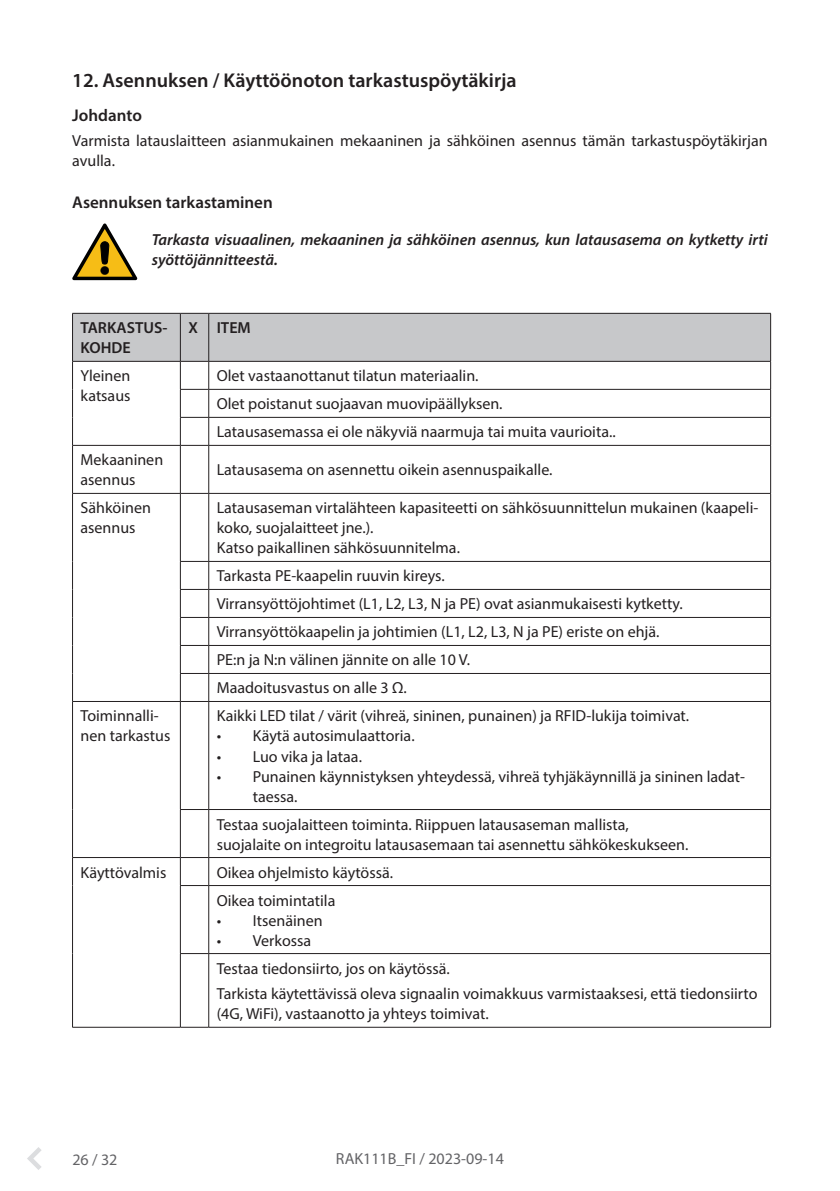
<style>
.page{position:relative;width:840px;height:1191px;background:#fff}
.page>*{position:absolute;margin:0;border:0;box-sizing:border-box;transform-origin:0 0}
.Heading_2{font:600 20px "Myriad Pro";color:#231f20}
.Heading_3_figures{font:600 17px "Myriad Pro";color:#231f20}
.Body_text{font:16px/20px "Myriad Pro";color:#231f20}
.Body_text-2{font:italic 600 16px/20px "Myriad Pro";color:#231f20}
.t1{font:16px "Myriad Pro";color:#636366}
.Body_text-3{font:600 16px/20px "Myriad Pro";color:#231f20}
</style>
<div class="page">
<svg style="left:27px;top:1147px;width:15px;height:23px"></svg>
<svg style="left:72px;top:223px;width:65px;height:57px"></svg>
<hr style="left:72px;top:445px;width:1px;height:48px;background:#231f20">
<svg style="left:72px;top:313px;width:698px;height:133px"></svg>
<hr style="left:180px;top:445px;width:1px;height:48px;background:#231f20">
<hr style="left:209px;top:445px;width:561px;height:1px;background:#231f20">
<hr style="left:208px;top:445px;width:1px;height:48px;background:#231f20">
<hr style="left:769px;top:445px;width:1px;height:48px;background:#231f20">
<hr style="left:72px;top:493px;width:108px;height:1px;background:#231f20">
<hr style="left:72px;top:493px;width:1px;height:68px;background:#231f20">
<svg style="left:181px;top:493px;width:27px;height:1px"></svg>
<hr style="left:180px;top:493px;width:1px;height:68px;background:#231f20">
<hr style="left:209px;top:493px;width:561px;height:1px;background:#231f20">
<hr style="left:208px;top:493px;width:1px;height:68px;background:#231f20">
<hr style="left:769px;top:493px;width:1px;height:68px;background:#231f20">
<hr style="left:209px;top:561px;width:561px;height:1px;background:#231f20">
<hr style="left:209px;top:589px;width:561px;height:1px;background:#231f20">
<hr style="left:209px;top:617px;width:561px;height:1px;background:#231f20">
<hr style="left:209px;top:645px;width:561px;height:1px;background:#231f20">
<svg style="left:72px;top:561px;width:1px;height:140px"></svg>
<hr style="left:209px;top:673px;width:561px;height:1px;background:#231f20">
<hr style="left:72px;top:701px;width:108px;height:1px;background:#231f20">
<hr style="left:72px;top:701px;width:1px;height:108px;background:#231f20">
<svg style="left:180px;top:561px;width:29px;height:141px"></svg>
<hr style="left:180px;top:701px;width:1px;height:108px;background:#231f20">
<hr style="left:209px;top:701px;width:561px;height:1px;background:#231f20">
<hr style="left:208px;top:701px;width:1px;height:108px;background:#231f20">
<hr style="left:769px;top:701px;width:1px;height:108px;background:#231f20">
<hr style="left:72px;top:809px;width:1px;height:48px;background:#231f20">
<svg style="left:181px;top:809px;width:27px;height:1px"></svg>
<hr style="left:180px;top:809px;width:1px;height:48px;background:#231f20">
<hr style="left:209px;top:809px;width:561px;height:1px;background:#231f20">
<hr style="left:208px;top:809px;width:1px;height:48px;background:#231f20">
<hr style="left:769px;top:809px;width:1px;height:48px;background:#231f20">
<hr style="left:72px;top:857px;width:108px;height:1px;background:#231f20">
<svg style="left:72px;top:857px;width:1px;height:28px"></svg>
<hr style="left:209px;top:857px;width:561px;height:1px;background:#231f20">
<hr style="left:72px;top:885px;width:1px;height:68px;background:#231f20">
<svg style="left:180px;top:857px;width:29px;height:29px"></svg>
<hr style="left:180px;top:885px;width:1px;height:68px;background:#231f20">
<hr style="left:209px;top:885px;width:561px;height:1px;background:#231f20">
<hr style="left:208px;top:885px;width:1px;height:68px;background:#231f20">
<hr style="left:769px;top:885px;width:1px;height:68px;background:#231f20">
<hr style="left:72px;top:953px;width:1px;height:74px;background:#231f20">
<svg style="left:181px;top:953px;width:27px;height:1px"></svg>
<hr style="left:180px;top:953px;width:1px;height:74px;background:#231f20">
<hr style="left:209px;top:953px;width:561px;height:1px;background:#231f20">
<hr style="left:208px;top:953px;width:1px;height:74px;background:#231f20">
<hr style="left:769px;top:953px;width:1px;height:74px;background:#231f20">
<hr style="left:72px;top:1027px;width:108px;height:1px;background:#231f20">
<svg style="left:180px;top:1027px;width:29px;height:1px"></svg>
<hr style="left:209px;top:1027px;width:561px;height:1px;background:#231f20">
<p class="Heading_2" style="left:72px;top:68px;width:446px">12. Asennuksen / Käyttöönoton tarkastuspöytäkirja</p>
<p class="Heading_3_figures" style="left:72px;top:104px;width:71px">Johdanto</p>
<p class="Body_text" style="left:72px;top:131px;width:696px">Varmista latauslaitteen asianmukainen mekaaninen ja sähköinen asennus tämän tarkastuspöytäkirjan avulla.</p>
<p class="Heading_3_figures" style="left:72px;top:191px;width:202px">Asennuksen tarkastaminen</p>
<p class="Body_text-2" style="left:152px;top:229px;width:617px">Tarkasta visuaalinen, mekaaninen ja sähköinen asennus, kun latausasema on kytketty irti syöttöjännitteestä.</p>
<p class="Body_text-3" style="left:80px;top:317px;width:89px">TARKASTUS-<br>KOHDE</p>
<p class="Body_text-3" style="left:188px;top:317px;width:11px">X</p>
<p class="Body_text-3" style="left:217px;top:317px;width:36px">ITEM</p>
<p class="Body_text" style="left:80px;top:366px;width:51px">Yleinen</p>
<p class="Body_text" style="left:80px;top:386px;width:51px">katsaus</p>
<p class="Body_text" style="left:217px;top:366px;width:263px">Olet vastaanottanut tilatun materiaalin.</p>
<p class="Body_text" style="left:217px;top:394px;width:287px">Olet poistanut suojaavan muovipäällyksen.</p>
<p class="Body_text" style="left:217px;top:422px;width:400px">Latausasemassa ei ole näkyviä naarmuja tai muita vaurioita..</p>
<p class="Body_text" style="left:80px;top:450px;width:84px">Mekaaninen</p>
<p class="Body_text" style="left:80px;top:470px;width:56px">asennus</p>
<p class="Body_text" style="left:217px;top:460px;width:337px">Latausasema on asennettu oikein asennuspaikalle.</p>
<p class="Body_text" style="left:80px;top:498px;width:72px">Sähköinen asennus</p>
<p class="Body_text" style="left:217px;top:498px;width:542px">Latausaseman virtalähteen kapasiteetti on sähkösuunnittelun mukainen (kaapeli&shy;koko, suojalaitteet jne.).</p>
<p class="Body_text" style="left:217px;top:538px;width:244px">Katso paikallinen sähkösuunnitelma.</p>
<p class="Body_text" style="left:217px;top:566px;width:229px">Tarkasta PE-kaapelin ruuvin kireys.</p>
<p class="Body_text" style="left:217px;top:594px;width:467px">Virransyöttöjohtimet (L1, L2, L3, N ja PE) ovat asianmukaisesti kytketty.</p>
<p class="Body_text" style="left:217px;top:622px;width:444px">Virransyöttökaapelin ja johtimien (L1, L2, L3, N ja PE) eriste on ehjä.</p>
<p class="Body_text" style="left:217px;top:650px;width:255px">PE:n ja N:n välinen jännite on alle 10 V.</p>
<p class="Body_text" style="left:217px;top:678px;width:191px">Maadoitusvastus on alle 3 Ω.</p>
<p class="Body_text" style="left:80px;top:706px;width:91px">Toiminnalli&shy;nen tarkastus</p>
<p class="Body_text" style="left:217px;top:706px;width:473px">Kaikki LED tilat / värit (vihreä, sininen, punainen) ja RFID-lukija toimivat.</p>
<p class="Body_text" style="left:217px;top:726px;width:199px">• Käytä autosimulaattoria.</p>
<p class="Body_text" style="left:217px;top:746px;width:147px">• Luo vika ja lataa.</p>
<p class="Body_text" style="left:253px;top:766px;width:493px;text-indent:-36px">• Punainen käynnistyksen yhteydessä, vihreä tyhjäkäynnillä ja sininen ladat&shy;taessa.</p>
<p class="Body_text" style="left:217px;top:814px;width:413px">Testaa suojalaitteen toiminta. Riippuen latausaseman mallista,</p>
<p class="Body_text" style="left:217px;top:834px;width:473px">suojalaite on integroitu latausasemaan tai asennettu sähkökeskukseen.</p>
<p class="Body_text" style="left:80px;top:862px;width:87px">Käyttövalmis</p>
<p class="Body_text" style="left:217px;top:862px;width:178px">Oikea ohjelmisto käytössä.</p>
<p class="Body_text" style="left:217px;top:890px;width:120px">Oikea toimintatila</p>
<p class="Body_text" style="left:217px;top:910px;width:107px">• Itsenäinen</p>
<p class="Body_text" style="left:217px;top:930px;width:96px">• Verkossa</p>
<p class="Body_text" style="left:217px;top:958px;width:234px">Testaa tiedonsiirto, jos on käytössä.</p>
<p class="Body_text" style="left:217px;top:983px;width:542px">Tarkista käytettävissä oleva signaalin voimakkuus varmistaaksesi, että tiedonsiirto (4G, WiFi), vastaanotto ja yhteys toimivat.</p>
<p class="t1" style="left:72px;top:1149px;width:47px">26 / 32</p>
<p class="t1" style="left:336px;top:1148px;width:169px">RAK111B_FI / 2023-09-14</p>
</div>
